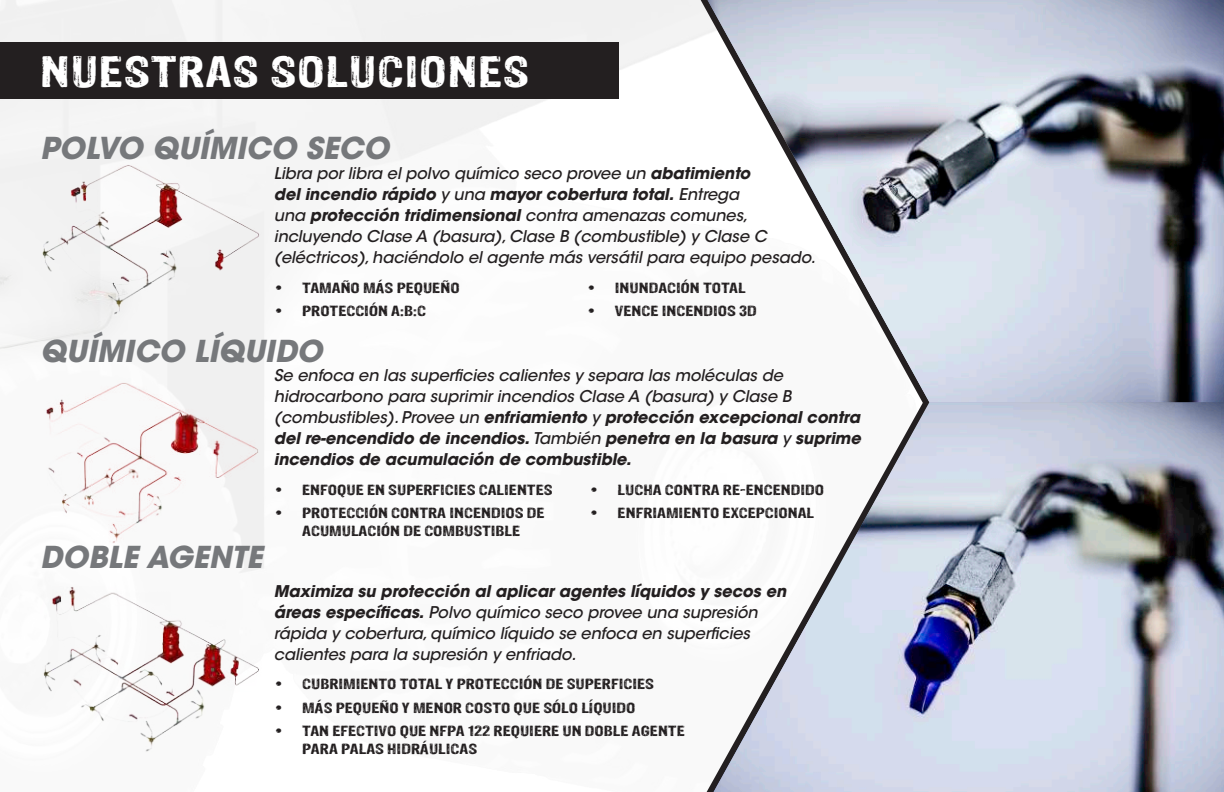
<style>
.page{position:relative;width:1224px;height:792px;background:#fff}
.page>*{position:absolute;margin:0;border:0;box-sizing:border-box;transform-origin:0 0}
.t1{font:36px "Sans Culottes";letter-spacing:.015em;color:#fff;scale:1.33 1}
.t2{font:italic 700 30px "ITC Avant Garde Std";color:#76787b}
.t3{font:italic 500 16.2px/21px "ITC Avant Garde Std";letter-spacing:-.005em;color:#231f20}
.t4{font:12px/18px "Sans Culottes";color:#231f20;text-align:center;scale:1.33 1}
.s1{font-weight:700}
</style>
<div class="page">
<img style="left:0;top:0;width:686px;height:573px">
<img style="left:708px;top:0;width:516px;height:400px">
<svg style="left:679px;top:400px;width:545px;height:392px"></svg>
<img style="left:714px;top:402px;width:510px;height:390px">
<div style="left:0;top:42px;width:618px;height:57px;background:#231f20"></div>
<img style="left:40px;top:163px;width:222px;height:152px">
<img style="left:34px;top:379px;width:228px;height:170px">
<img style="left:43px;top:586px;width:216px;height:166px">
<h1 class="t1" style="left:40px;top:45px;width:369px">NUESTRAS SOLUCIONES</h1>
<h2 class="t2" style="left:40px;top:129px;width:350px">POLVO QUÍMICO SECO</h2>
<p class="t3" style="left:274px;top:163px;width:543px">Libra por libra el polvo químico seco provee un <span class="s1">abatimiento<br>del incendio rápido</span> y una <span class="s1">mayor cobertura total.</span> Entrega<br>una <span class="s1">protección tridimensional</span> contra amenazas comunes, incluyendo Clase A (basura), Clase B (combustible) y Clase C (eléctricos), haciéndolo el agente más versátil para equipo pesado.</p>
<p class="t4" style="left:274px;top:279px;width:141px">• TAMAÑO MÁS PEQUEÑO</p>
<p class="t4" style="left:274px;top:302px;width:116px">• PROTECCIÓN A:B:C</p>
<p class="t4" style="left:586px;top:279px;width:121px">• INUNDACIÓN TOTAL</p>
<p class="t4" style="left:586px;top:302px;width:130px">• VENCE INCENDIOS 3D</p>
<h2 class="t2" style="left:40px;top:331px;width:284px">QUÍMICO LÍQUIDO</h2>
<h2 class="t2" style="left:40px;top:537px;width:224px">DOBLE AGENTE</h2>
<p class="t3" style="left:274px;top:365px;width:588px">Se enfoca en las superficies calientes y separa las moléculas de hidrocarbono para suprimir incendios Clase A (basura) y Clase B (combustibles). Provee un <span class="s1">enfriamiento</span> y <span class="s1">protección excepcional contra del re-encendido de incendios.</span> También <span class="s1">penetra en la basura</span> y <span class="s1">suprime incendios de acumulación de combustible.</span></p>
<p class="t4" style="left:274px;top:481px;width:211px">• ENFOQUE EN SUPERFICIES CALIENTES</p>
<p class="t4" style="left:274px;top:504px;width:205px">• PROTECCIÓN CONTRA INCENDIOS DE<br>ACUMULACIÓN DE COMBUSTIBLE</p>
<p class="t4" style="left:589px;top:481px;width:178px">• LUCHA CONTRA RE-ENCENDIDO</p>
<p class="t4" style="left:589px;top:504px;width:171px">• ENFRIAMIENTO EXCEPCIONAL</p>
<p class="t3" style="left:274px;top:580px;width:514px"><span class="s1">Maximiza su protección al aplicar agentes líquidos y secos en áreas específicas.</span> Polvo químico seco provee una supresión rápida y cobertura, químico líquido se enfoca en superficies calientes para la supresión y enfriado.</p>
<p class="t4" style="left:274px;top:675px;width:287px">• CUBRIMIENTO TOTAL Y PROTECCIÓN DE SUPERFICIES</p>
<p class="t4" style="left:274px;top:698px;width:273px">• MÁS PEQUEÑO Y MENOR COSTO QUE SÓLO LÍQUIDO</p>
<p class="t4" style="left:302px;top:722px;width:289px;text-align:left;text-indent:-28px">• TAN EFECTIVO QUE NFPA 122 REQUIERE UN DOBLE AGENTE<br>PARA PALAS HIDRÁULICAS</p>
</div>
